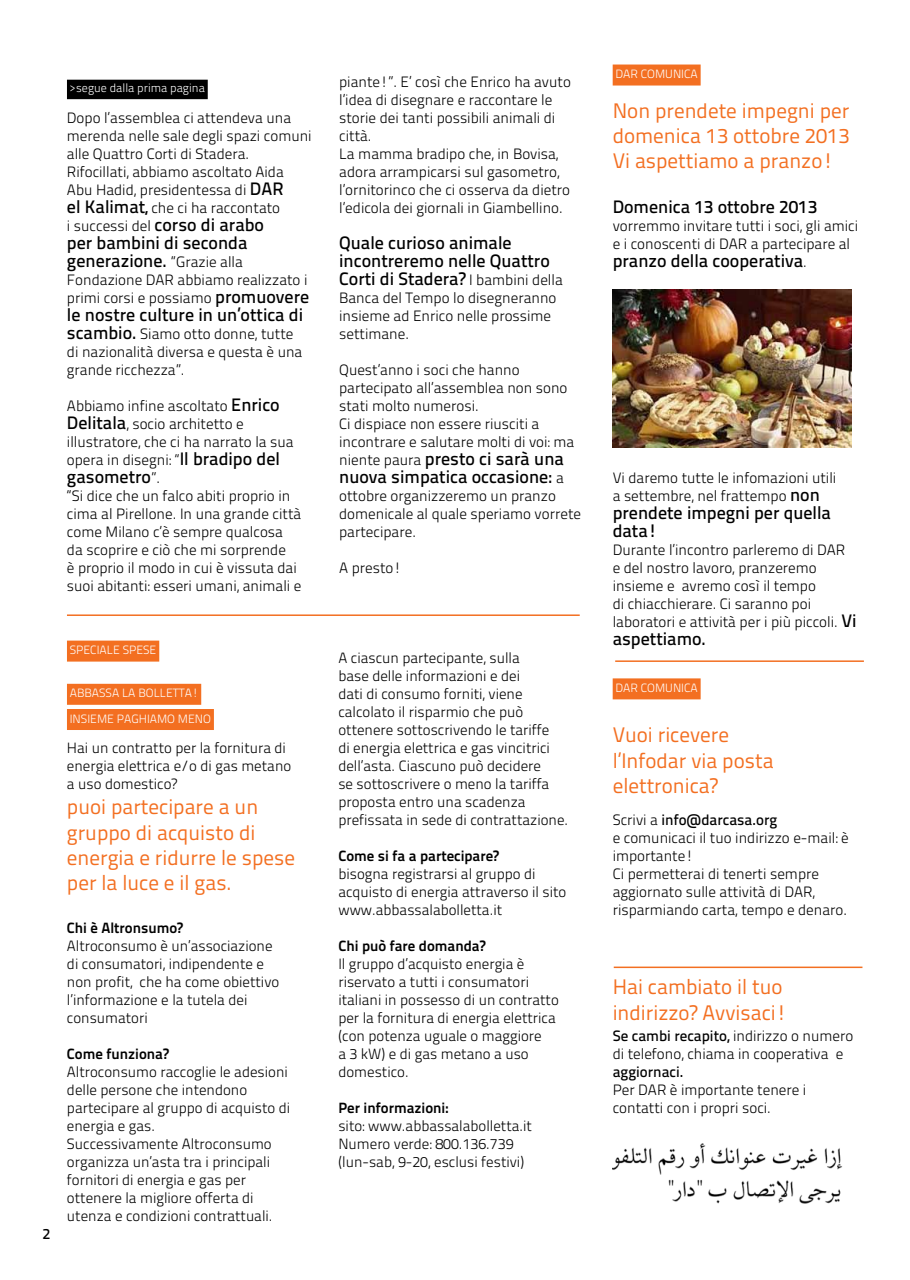
<style>
.page{position:relative;width:910px;height:1280px;background:#fff}
.page>*{position:absolute;margin:0;border:0;box-sizing:border-box;transform-origin:0 0}
.t1{font:21px/25.2px "Titillium Text 25 L 400 wt";color:#f36f21}
.t2{font:18px/18px "Titillium Text 25 L 600 wt";color:#000}
.t3{font:15px/18px "Titillium Text 25 L 250 wt";color:#000}
.t4{font:15px "Titillium Text 25 L 600 wt";color:#000}
.t5{font:14.85px/18px "Titillium Text 25 L 250 wt";color:#000}
.t6{font:14.85px "Titillium Text 25 L 800 wt";color:#000}
.t7{font:12px/25.2px "Titillium Text 25 L 250 wt";color:#fff}
.s1{font-family:"Titillium Text 25 L 600 wt";font-size:18px}
.s2{font-family:"Titillium Text 25 L 800 wt"}
.s3{font-family:"Titillium Text 25 L 250 wt";font-size:15px}
.s4{font-family:"Titillium Text 25 L 250 wt"}
</style>
<div class="page">
<div style="left:67px;top:641px;width:92px;height:21px;background:#f36f21"></div>
<div style="left:67px;top:684px;width:134px;height:21px;background:#f36f21"></div>
<div style="left:67px;top:709px;width:147px;height:21px;background:#f36f21"></div>
<div style="left:67px;top:80px;width:141px;height:19px;background:#000"></div>
<div style="left:613px;top:65px;width:88px;height:21px;background:#f36f21"></div>
<div style="left:613px;top:678px;width:88px;height:21px;background:#f36f21"></div>
<img style="left:613px;top:290px;width:238px;height:157px">
<img style="left:613px;top:1143px;width:230px;height:60px">
<hr style="left:615px;top:660px;width:249px;height:2px;background:#f36f21">
<hr style="left:614px;top:966px;width:248px;height:2px;background:#f36f21">
<hr style="left:67px;top:614px;width:513px;height:2px;background:#f36f21">
<p class="t7" style="left:70px;top:75px;width:137px">&gt;segue dalla prima pagina</p>
<p class="t3" style="left:67px;top:108px;width:246px">Dopo l’assemblea ci attendeva una merenda nelle sale degli spazi comuni alle Quattro Corti di Stadera.<br>Rifocillati, abbiamo ascoltato Aida Abu Hadid, presidentessa di <span class="s1">DAR<br>el Kalimat</span><span class="s2">,</span> che ci ha raccontato<br>i successi del <span class="s1">corso di arabo</span></p>
<p class="t2" style="left:67px;top:233px;width:182px">per bambini di seconda generazione. <span class="s3">“Grazie alla</span></p>
<p class="t3" style="left:67px;top:270px;width:244px">Fondazione DAR abbiamo realizzato i primi corsi e possiamo <span class="s1">promuovere</span></p>
<p class="t2" style="left:67px;top:305px;width:238px">le nostre culture in un’ottica di</p>
<p class="t3" style="left:67px;top:324px;width:237px"><span class="s1">scambio.</span> Siamo otto donne, tutte di nazionalità diversa e questa è una grande ricchezza”.</p>
<p class="t3" style="left:67px;top:396px;width:228px">Abbiamo infine ascoltato <span class="s1">Enrico Delitala</span>, socio architetto e illustratore, che ci ha narrato la sua opera in disegni: “<span class="s1">Il bradipo del</span></p>
<p class="t2" style="left:67px;top:467px;width:95px">gasometro<span class="s3">”.</span></p>
<p class="t3" style="left:67px;top:486px;width:236px">“Si dice che un falco abiti proprio in cima al Pirellone. In una grande città come Milano c’è sempre qualcosa da scoprire e ciò che mi sorprende<br>è proprio il modo in cui è vissuta dai suoi abitanti: esseri umani, animali e</p>
<p class="t4" style="left:43px;top:1222px;width:9px">2</p>
<p class="t7" style="left:70px;top:637px;width:88px">SPECIALE SPESE</p>
<p class="t7" style="left:70px;top:680px;width:143px">ABBASSA LA BOLLETTA!<br>INSIEME PAGHIAMO MENO</p>
<p class="t5" style="left:67px;top:738px;width:226px">Hai un contratto per la fornitura di energia elettrica e/o di gas metano a uso domestico?</p>
<h1 class="t1" style="left:67px;top:793px;width:229px">puoi partecipare a un gruppo di acquisto di energia e ridurre le spese per la luce e il gas.</h1>
<p class="t6" style="left:67px;top:916px;width:118px">Chi è Altronsumo?</p>
<p class="t5" style="left:67px;top:936px;width:214px">Altroconsumo è un’associazione di consumatori, indipendente e non profit, che ha come obiettivo l’informazione e la tutela dei consumatori</p>
<p class="t6" style="left:67px;top:1042px;width:103px">Come funziona?</p>
<p class="t5" style="left:67px;top:1062px;width:225px">Altroconsumo raccoglie le adesioni delle persone che intendono partecipare al gruppo di acquisto di energia e gas.<br>Successivamente Altroconsumo organizza un’asta tra i principali fornitori di energia e gas per ottenere la migliore offerta di utenza e condizioni contrattuali.</p>
<p class="t3" style="left:339px;top:72px;width:233px">piante!”. E’ così che Enrico ha avuto l’idea di disegnare e raccontare le storie dei tanti possibili animali di città.<br>La mamma bradipo che, in Bovisa, adora arrampicarsi sul gasometro, l’ornitorinco che ci osserva da dietro l’edicola dei giornali in Giambellino.</p>
<p class="t2" style="left:339px;top:233px;width:225px">Quale curioso animale incontreremo nelle Quattro<br>Corti di Stadera? <span class="s3">I bambini della</span></p>
<p class="t3" style="left:339px;top:288px;width:219px">Banca del Tempo lo disegneranno insieme ad Enrico nelle prossime settimane.</p>
<p class="t3" style="left:339px;top:360px;width:237px">Quest’anno i soci che hanno partecipato all’assemblea non sono stati molto numerosi.<br>Ci dispiace non essere riusciti a incontrare e salutare molti di voi: ma</p>
<p class="t2" style="left:339px;top:449px;width:226px"><span class="s3">niente paura</span> presto ci sarà una nuova simpatica occasione: <span class="s3">a</span></p>
<p class="t3" style="left:339px;top:486px;width:243px">ottobre organizzeremo un pranzo domenicale al quale speriamo vorrete partecipare.</p>
<p class="t3" style="left:339px;top:558px;width:64px">A presto!</p>
<p class="t5" style="left:338px;top:648px;width:231px">A ciascun partecipante, sulla<br>base delle informazioni e dei<br>dati di consumo forniti, viene calcolato il risparmio che può ottenere sottoscrivendo le tariffe<br>di energia elettrica e gas vincitrici dell’asta. Ciascuno può decidere<br>se sottoscrivere o meno la tariffa proposta entro una scadenza prefissata in sede di contrattazione.</p>
<p class="t6" style="left:338px;top:844px;width:162px">Come si fa a partecipare?</p>
<p class="t5" style="left:338px;top:864px;width:230px">bisogna registrarsi al gruppo di acquisto di energia attraverso il sito www.abbassalabolletta.it</p>
<p class="t6" style="left:338px;top:934px;width:149px">Chi può fare domanda?</p>
<p class="t5" style="left:338px;top:954px;width:222px">Il gruppo d’acquisto energia è riservato a tutti i consumatori italiani in possesso di un contratto per la fornitura di energia elettrica (con potenza uguale o maggiore<br>a 3 kW) e di gas metano a uso domestico.</p>
<p class="t6" style="left:338px;top:1096px;width:112px">Per informazioni:</p>
<p class="t5" style="left:338px;top:1116px;width:195px">sito: www.abbassalabolletta.it<br>Numero verde: 800.136.739 (lun-sab, 9-20, esclusi festivi)</p>
<p class="t7" style="left:615px;top:61px;width:84px">DAR COMUNICA</p>
<h1 class="t1" style="left:613px;top:97px;width:238px;text-align:justify">Non prendete impegni per domenica 13 ottobre 2013<br>Vi aspettiamo a pranzo!</h1>
<p class="t2" style="left:613px;top:197px;width:206px">Domenica 13 ottobre 2013</p>
<p class="t3" style="left:613px;top:216px;width:247px">vorremmo invitare tutti i soci, gli amici e i conoscenti di DAR a partecipare al</p>
<p class="t2" style="left:613px;top:251px;width:196px">pranzo della cooperativa<span class="s3">.</span></p>
<p class="t3" style="left:613px;top:468px;width:225px">Vi daremo tutte le infomazioni utili a settembre, nel frattempo <span class="s1">non</span></p>
<p class="t2" style="left:613px;top:503px;width:220px">prendete impegni per quella data!</p>
<p class="t3" style="left:613px;top:540px;width:245px">Durante l’incontro parleremo di DAR e del nostro lavoro, pranzeremo insieme e avremo così il tempo<br>di chiacchierare. Ci saranno poi laboratori e attività per i più piccoli. <span class="s1">Vi</span></p>
<p class="t2" style="left:613px;top:629px;width:95px">aspettiamo.</p>
<p class="t7" style="left:615px;top:674px;width:84px">DAR COMUNICA</p>
<h1 class="t1" style="left:613px;top:721px;width:162px">Vuoi ricevere l’Infodar via posta elettronica?</h1>
<p class="t4" style="left:613px;top:808px;width:166px"><span class="s4">Scrivi a</span> info@darcasa.org</p>
<p class="t3" style="left:613px;top:828px;width:238px">e comunicaci il tuo indirizzo e-mail: è importante!<br>Ci permetterai di tenerti sempre aggiornato sulle attività di DAR, risparmiando carta, tempo e denaro.</p>
<h1 class="t1" style="left:613px;top:973px;width:176px">Hai cambiato il tuo indirizzo? Avvisaci!</h1>
<p class="t4" style="left:613px;top:1024px;width:242px">Se cambi recapito, <span class="s4">indirizzo o numero</span></p>
<p class="t3" style="left:613px;top:1044px;width:232px">di telefono, chiama in cooperativa e</p>
<p class="t4" style="left:613px;top:1060px;width:72px">aggiornaci.</p>
<p class="t3" style="left:613px;top:1080px;width:195px">Per DAR è importante tenere i contatti con i propri soci.</p>
</div>
